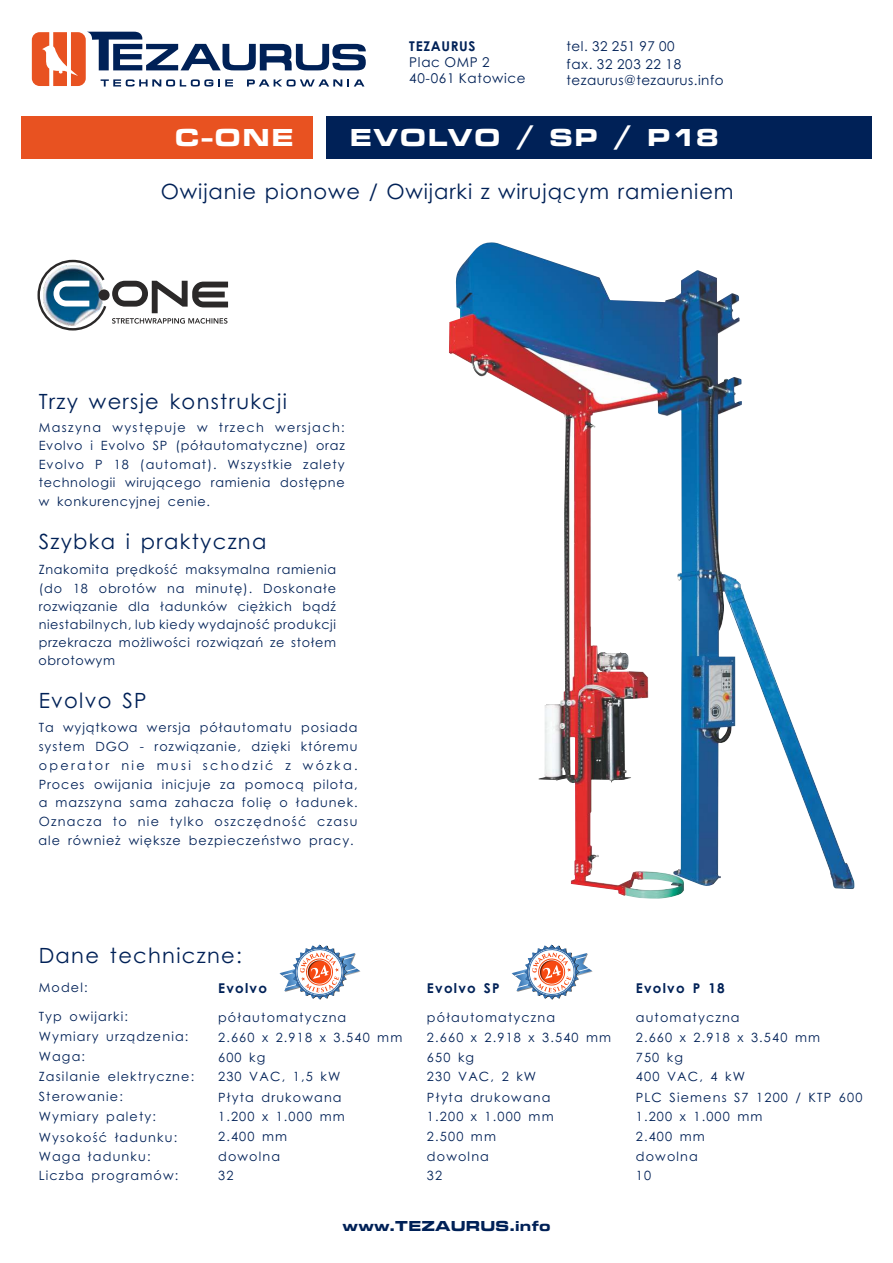
<style>
.page{position:relative;width:893px;height:1263px;background:#fff}
.page>*{position:absolute;margin:0;border:0;box-sizing:border-box;transform-origin:0 0}
.t1{font:700 expanded 25.5px "Microgramma DOT";letter-spacing:-.26em;color:#fff}
.t2{font:700 expanded 25.5px "Microgramma DOT";letter-spacing:-.28em;color:#fff}
.t3{font:21px "Century Gothic";letter-spacing:.06em;color:#002157}
.t4{font:700 expanded 15px "Microgramma DOT";letter-spacing:.06em;color:#002157}
.t5{font:13.5px/16px "Century Gothic";letter-spacing:.035em;color:#002157}
.t6{font:700 13.5px "Century Gothic";letter-spacing:.09em;color:#002157}
.t7{font:700 13.5px "Century Gothic";letter-spacing:.05em;color:#002157}
.t8{font:12.75px/18.8px "Century Gothic";letter-spacing:.09em;color:#002157;text-align:justify}
</style>
<div class="page">
<div style="left:28px;top:29px;width:61px;height:60px;background:linear-gradient(to right,#fff,#fff);border:1px solid #fff;border-radius:9px"></div>
<svg style="left:32px;top:32px;width:334px;height:55px"></svg>
<svg style="left:37px;top:259px;width:192px;height:72px"></svg>
<div style="left:320px;top:116px;width:552px;height:42px;background:#002157"></div>
<div style="left:21px;top:116px;width:299px;height:42px;background:#e85221"></div>
<div style="left:314px;top:109px;width:12px;height:57px;background:#fff"></div>
<img style="left:449px;top:242px;width:405px;height:657px">
<svg style="left:279px;top:944px;width:82px;height:56px"></svg>
<svg style="left:512px;top:944px;width:81px;height:56px"></svg>
<p class="t7" style="left:409px;top:41px;width:68px">TEZAURUS</p>
<p class="t5" style="left:409px;top:55px;width:118px">Plac OMP 2<br>40-061 Katowice</p>
<p class="t5" style="left:567px;top:39px;width:116px;line-height:17.5px">tel. 32 251 97 00 fax. 32 203 22 18</p>
<p class="t5" style="left:567px;top:73px;width:158px">tezaurus@tezaurus.info</p>
<h1 class="t1" style="left:176px;top:129px;width:359px">C-ONCE-ONEEVOLEVXO T/</h1>
<h1 class="t2" style="left:517px;top:129px;width:203px">R ESMP A/ P 1 8</h1>
<h2 class="t3" style="left:161px;top:183px;width:574px">Owijanie pionowe / Owijarki z wirującym ramieniem</h2>
<h2 class="t3" style="left:39px;top:393px;width:250px">Trzy wersje konstrukcji</h2>
<p class="t8" style="left:39px;top:419px;width:308px">Maszyna występuje w trzech wersjach:<br>Evolvo i Evolvo SP (półautomatyczne) oraz Evolvo P 18 (automat). Wszystkie zalety technologii wirującego ramienia dostępne w konkurencyjnej cenie.</p>
<h2 class="t3" style="left:39px;top:533px;width:229px">Szybka i praktyczna</h2>
<p class="t8" style="left:39px;top:562px;width:299px;line-height:18.1px">Znakomita prędkość maksymalna ramienia (do 18 obrotów na minutę). Doskonałe rozwiązanie dla ładunków ciężkich bądź niestabilnych, lub kiedy wydajność produkcji przekracza możliwości rozwiązań ze stołem obrotowym</p>
<h2 class="t3" style="left:39px;top:692px;width:109px">Evolvo SP</h2>
<p class="t8" style="left:39px;top:719px;width:320px">Ta wyjątkowa wersja półautomatu posiada system DGO - rozwiązanie, dzięki któremu operator nie musi schodzić z wózka.<br>Proces owijania inicjuje za pomocą pilota, a mazszyna sama zahacza folię o ładunek.<br>Oznacza to nie tylko oszczędność czasu ale również większe bezpieczeństwo pracy.</p>
<h2 class="t3" style="left:39px;top:947px;width:205px">Dane techniczne:</h2>
<p class="t8" style="left:39px;top:979px;width:50px">Model:</p>
<p class="t8" style="left:39px;top:1008px;width:157px;line-height:19.8px;text-align:left">Typ owijarki:<br>Wymiary urządzenia:<br>Waga:<br>Zasilanie elektryczne:<br>Sterowanie:<br>Wymiary palety:</p>
<p class="t8" style="left:39px;top:1128px;width:141px;text-align:left">Wysokość ładunku:<br>Waga ładunku:<br>Liczba programów:</p>
<p class="t6" style="left:218px;top:982px;width:50px">Evolvo</p>
<p class="t6" style="left:427px;top:982px;width:74px">Evolvo SP</p>
<p class="t6" style="left:636px;top:982px;width:90px">Evolvo P 18</p>
<p class="t8" style="left:218px;top:1009px;width:130px">półautomatyczna</p>
<p class="t8" style="left:427px;top:1009px;width:130px">półautomatyczna</p>
<p class="t8" style="left:636px;top:1009px;width:105px">automatyczna</p>
<p class="t8" style="left:218px;top:1029px;width:186px">2.660 x 2.918 x 3.540 mm</p>
<p class="t8" style="left:427px;top:1029px;width:186px">2.660 x 2.918 x 3.540 mm</p>
<p class="t8" style="left:636px;top:1029px;width:186px">2.660 x 2.918 x 3.540 mm</p>
<p class="t8" style="left:218px;top:1049px;width:49px">600 kg</p>
<p class="t8" style="left:427px;top:1049px;width:49px">650 kg</p>
<p class="t8" style="left:636px;top:1049px;width:49px">750 kg</p>
<p class="t8" style="left:218px;top:1068px;width:124px">230 VAC, 1,5 kW</p>
<p class="t8" style="left:427px;top:1068px;width:111px">230 VAC, 2 kW</p>
<p class="t8" style="left:636px;top:1068px;width:111px">400 VAC, 4 kW</p>
<p class="t8" style="left:218px;top:1089px;width:125px">Płyta drukowana</p>
<p class="t8" style="left:427px;top:1089px;width:125px">Płyta drukowana</p>
<p class="t8" style="left:636px;top:1089px;width:228px">PLC Siemens S7 1200 / KTP 600</p>
<p class="t8" style="left:218px;top:1108px;width:128px">1.200 x 1.000 mm</p>
<p class="t8" style="left:427px;top:1108px;width:128px">1.200 x 1.000 mm</p>
<p class="t8" style="left:636px;top:1108px;width:128px">1.200 x 1.000 mm</p>
<p class="t8" style="left:218px;top:1128px;width:71px">2.400 mm</p>
<p class="t8" style="left:427px;top:1128px;width:71px">2.500 mm</p>
<p class="t8" style="left:636px;top:1128px;width:71px">2.400 mm</p>
<p class="t8" style="left:218px;top:1148px;width:64px">dowolna</p>
<p class="t8" style="left:427px;top:1148px;width:64px">dowolna</p>
<p class="t8" style="left:636px;top:1148px;width:64px">dowolna</p>
<p class="t8" style="left:218px;top:1167px;width:17px">32</p>
<p class="t8" style="left:427px;top:1167px;width:17px">32</p>
<p class="t8" style="left:636px;top:1167px;width:17px">10</p>
<p class="t4" style="left:343px;top:1221px;width:209px">www.TEZAURUS.info</p>
</div>
